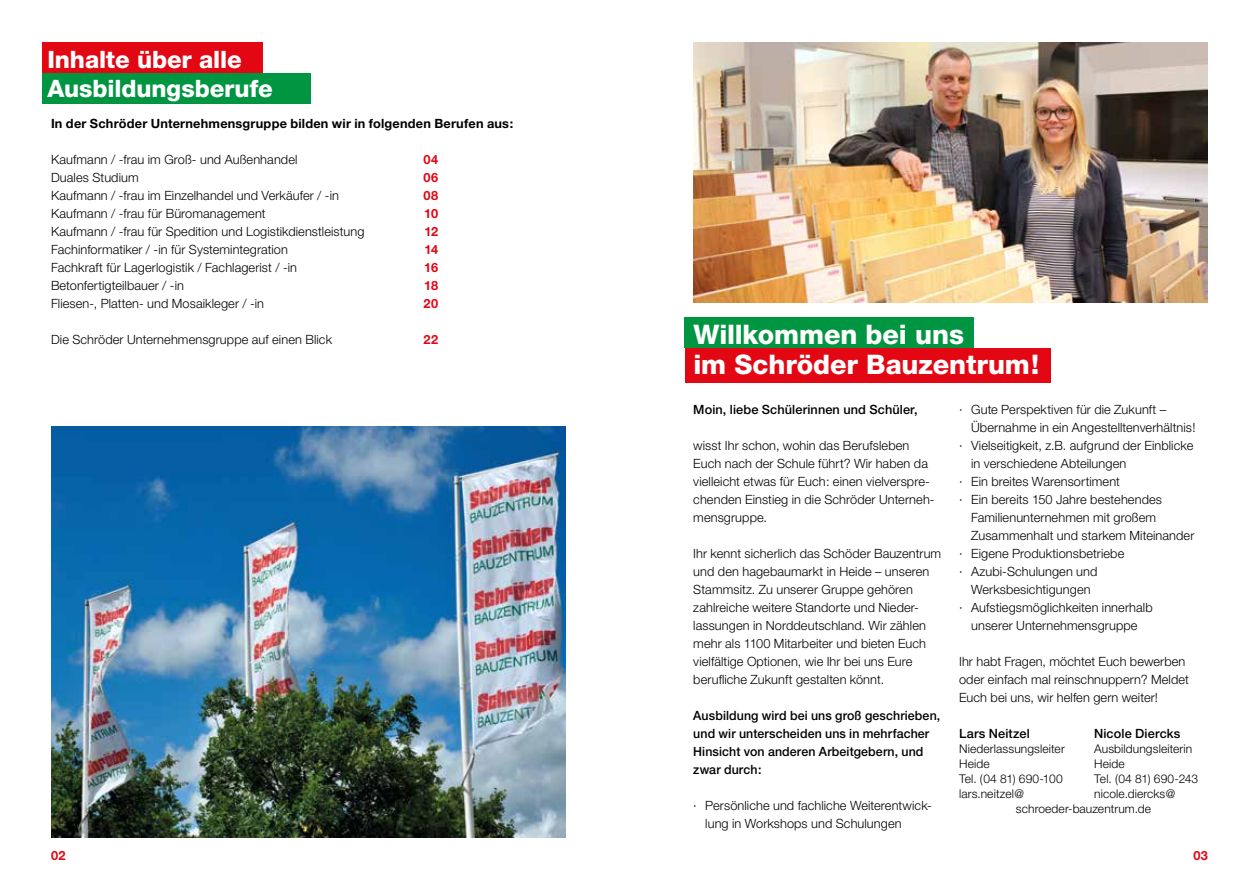
<style>
.page{position:relative;width:1259px;height:893px;background:#fff}
.page>*{position:absolute;margin:0;border:0;box-sizing:border-box;transform-origin:0 0}
.t1{font:800 27px/30px "Helvetica Neue";letter-spacing:-.005em;color:#fff}
.t2{font:800 24px/28.5px "Helvetica Neue";letter-spacing:-.005em;color:#fff}
.t3{font:300 12.75px/18px "Helvetica Neue";letter-spacing:.01em;color:#000}
.t4{font:300 12.75px "Helvetica Neue CE";letter-spacing:.01em;color:#000}
.t5{font:500 12.75px/18px "Helvetica Neue";letter-spacing:.01em;color:#000}
.t6{font:700 12.75px "Helvetica Neue CE";letter-spacing:.015em;color:#000}
.t7{font:700 12.75px "Helvetica Neue CE";letter-spacing:.02em;color:#e30613}
.t8{font:300 12px/15px "Helvetica Neue";letter-spacing:.01em;color:#000}
</style>
<div class="page">
<div style="left:43px;top:43px;width:219px;height:30px;background:#e30613"></div>
<div style="left:43px;top:73px;width:268px;height:31px;background:#009641"></div>
<div style="left:685px;top:317px;width:288px;height:31px;background:#009641"></div>
<div style="left:685px;top:348px;width:365px;height:34px;background:#e30613"></div>
<img style="left:51px;top:426px;width:515px;height:412px">
<img style="left:693px;top:43px;width:515px;height:259px">
<h2 class="t2" style="left:47px;top:45px;width:227px">Inhalte über alle<br>Ausbildungsberufe</h2>
<p class="t6" style="left:51px;top:116px;width:464px">In der Schröder Unternehmensgruppe bilden wir in folgenden Berufen aus:</p>
<p class="t4" style="left:51px;top:152px;width:248px">Kaufmann / -frau im Groß- und Außenhandel</p>
<p class="t7" style="left:424px;top:152px;width:16px">04</p>
<p class="t4" style="left:51px;top:170px;width:89px">Duales Studium</p>
<p class="t7" style="left:423px;top:170px;width:16px">06</p>
<p class="t4" style="left:51px;top:188px;width:289px">Kaufmann / -frau im Einzelhandel und Verkäufer / -in</p>
<p class="t7" style="left:423px;top:188px;width:16px">08</p>
<p class="t4" style="left:51px;top:206px;width:216px">Kaufmann / -frau für Büromanagement</p>
<p class="t7" style="left:424px;top:206px;width:15px">10</p>
<p class="t4" style="left:51px;top:224px;width:315px">Kaufmann / -frau für Spedition und Logistikdienstleistung</p>
<p class="t7" style="left:424px;top:224px;width:15px">12</p>
<p class="t4" style="left:51px;top:242px;width:238px">Fachinformatiker / -in für Systemintegration</p>
<p class="t7" style="left:424px;top:242px;width:15px">14</p>
<p class="t4" style="left:51px;top:260px;width:247px">Fachkraft für Lagerlogistik / Fachlagerist / -in</p>
<p class="t7" style="left:424px;top:260px;width:15px">16</p>
<p class="t4" style="left:51px;top:278px;width:134px">Betonfertigteilbauer / -in</p>
<p class="t7" style="left:424px;top:278px;width:15px">18</p>
<p class="t4" style="left:51px;top:296px;width:215px">Fliesen-, Platten- und Mosaikleger / -in</p>
<p class="t7" style="left:423px;top:296px;width:16px">20</p>
<p class="t4" style="left:51px;top:332px;width:282px">Die Schröder Unternehmensgruppe auf einen Blick</p>
<p class="t7" style="left:424px;top:332px;width:16px">22</p>
<h1 class="t1" style="left:693px;top:319px;width:347px">Willkommen bei uns<br>im Schröder Bauzentrum!</h1>
<p class="t5" style="left:693px;top:400px;width:226px">Moin, liebe Schülerinnen und Schüler,</p>
<p class="t3" style="left:693px;top:436px;width:243px">wisst Ihr schon, wohin das Berufsleben Euch nach der Schule führt? Wir haben da vielleicht etwas für Euch: einen vielverspre&shy;chenden Einstieg in die Schröder Unterneh&shy;mensgruppe.</p>
<p class="t3" style="left:693px;top:544px;width:249px">Ihr kennt sicherlich das Schöder Bauzentrum und den hagebaumarkt in Heide – unseren Stammsitz. Zu unserer Gruppe gehören zahlreiche weitere Standorte und Nieder&shy;lassungen in Norddeutschland. Wir zählen mehr als 1100 Mitarbeiter und bieten Euch vielfältige Optionen, wie Ihr bei uns Eure berufliche Zukunft gestalten könnt.</p>
<p class="t5" style="left:693px;top:706px;width:248px">Ausbildung wird bei uns groß geschrieben, und wir unterscheiden uns in mehrfacher Hinsicht von anderen Arbeitgebern, und zwar durch:</p>
<p class="t3" style="left:705px;top:796px;width:228px;text-indent:-12px">· Persönliche und fachliche Weiterentwick&shy;lung in Workshops und Schulungen</p>
<p class="t3" style="left:959px;top:400px;width:209px">· Gute Perspektiven für die Zukunft –</p>
<p class="t3" style="left:971px;top:418px;width:226px">Übernahme in ein Angestelltenverhältnis!</p>
<p class="t3" style="left:959px;top:436px;width:236px">· Vielseitigkeit, z.B. aufgrund der Einblicke</p>
<p class="t3" style="left:971px;top:454px;width:157px">in verschiedene Abteilungen</p>
<p class="t3" style="left:959px;top:472px;width:162px">· Ein breites Warensortiment</p>
<p class="t3" style="left:959px;top:490px;width:204px">· Ein bereits 150 Jahre bestehendes</p>
<p class="t3" style="left:971px;top:508px;width:186px">Familienunternehmen mit großem</p>
<p class="t3" style="left:971px;top:526px;width:225px">Zusammenhalt und starkem Miteinander</p>
<p class="t3" style="left:959px;top:544px;width:167px">· Eigene Produktionsbetriebe</p>
<p class="t3" style="left:959px;top:562px;width:140px">· Azubi-Schulungen und</p>
<p class="t3" style="left:971px;top:580px;width:121px">Werksbesichtigungen</p>
<p class="t3" style="left:959px;top:598px;width:195px">· Aufstiegsmöglichkeiten innerhalb</p>
<p class="t3" style="left:971px;top:616px;width:168px">unserer Unternehmensgruppe</p>
<p class="t3" style="left:959px;top:652px;width:231px">Ihr habt Fragen, möchtet Euch bewerben oder einfach mal reinschnuppern? Meldet<br>Euch bei uns, wir helfen gern weiter!</p>
<p class="t5" style="left:959px;top:724px;width:72px">Lars Neitzel</p>
<p class="t5" style="left:1094px;top:724px;width:88px">Nicole Diercks</p>
<p class="t8" style="left:959px;top:741px;width:107px">Niederlassungsleiter</p>
<p class="t8" style="left:1094px;top:741px;width:100px">Ausbildungsleiterin</p>
<p class="t8" style="left:959px;top:756px;width:32px">Heide</p>
<p class="t8" style="left:1094px;top:756px;width:32px">Heide</p>
<p class="t8" style="left:959px;top:771px;width:105px">Tel. (04 81) 690-100</p>
<p class="t8" style="left:1094px;top:771px;width:106px">Tel. (04 81) 690-243</p>
<p class="t8" style="left:959px;top:786px;width:66px">lars.neitzel@</p>
<p class="t8" style="left:1016px;top:786px;width:161px;text-indent:78px">nicole.diercks@ schroeder-bauzentrum.de</p>
<p class="t7" style="left:51px;top:848px;width:16px">02</p>
<p class="t7" style="left:1193px;top:848px;width:16px">03</p>
</div>
